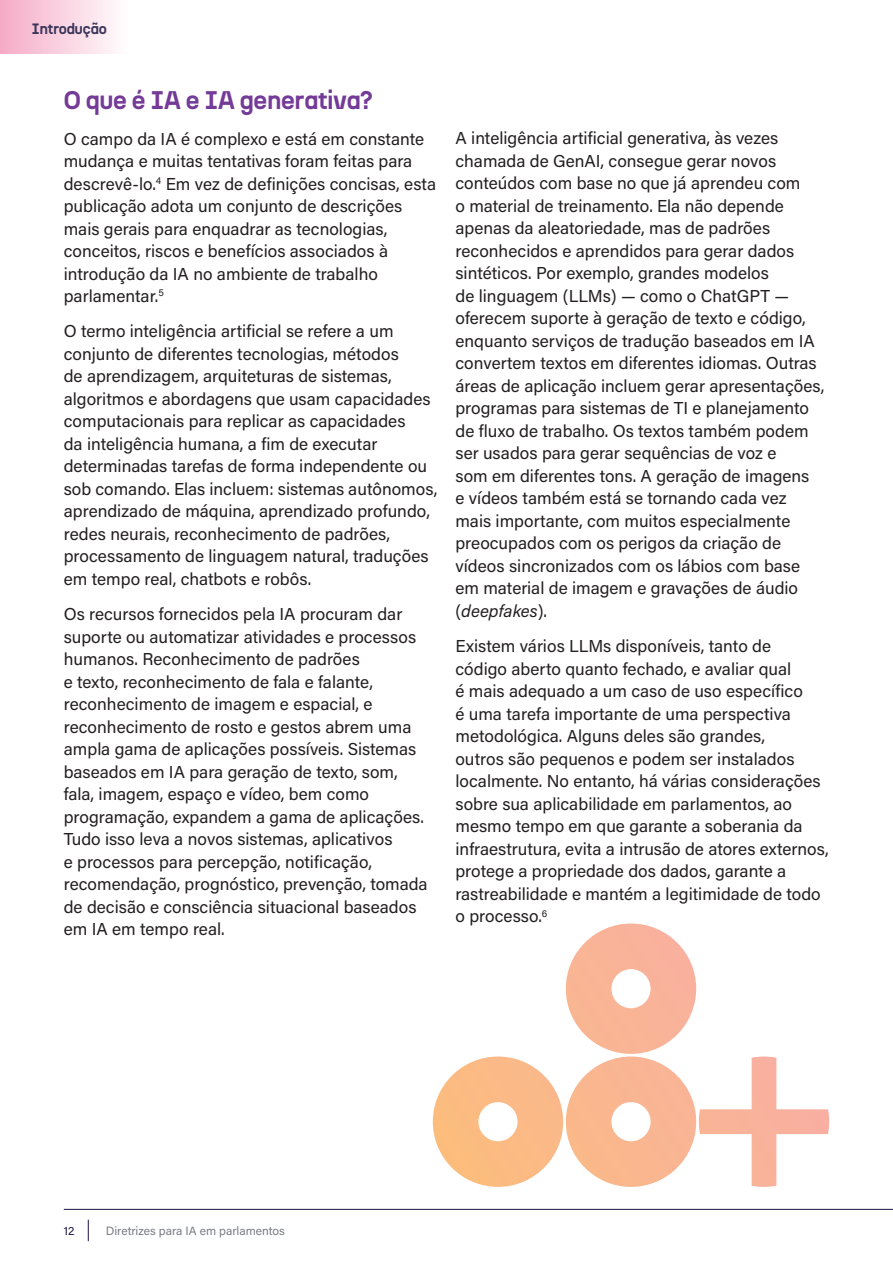
<style>
.page{position:relative;width:893px;height:1263px;background:#fff}
.page>*{position:absolute;margin:0;border:0;box-sizing:border-box;transform-origin:0 0}
.t1{font:700 25.5px "N27";color:#743a97}
.t2{font:17.25px/22.5px "Acumin Pro";color:#231f20}
.t3{font:700 15px "N27";color:#3b355b}
.t4{font:12px "Acumin Pro";color:#787d83}
.t5{font:12px "Acumin Pro";color:#1a1546}
.s1{font-style:italic}
</style>
<div class="page">
<hr style="left:64px;top:1209px;width:829px;height:1px;background:#1a1546">
<svg style="left:88px;top:1220px;width:1px;height:21px"></svg>
<div style="left:0;top:0;width:128px;height:54px;background:linear-gradient(to right,#f5abc6,#fefdfd)"></div>
<svg style="left:433px;top:923px;width:396px;height:264px"></svg>
<p class="t3" style="left:32px;top:20px;width:77px">Introdução</p>
<h1 class="t1" style="left:64px;top:84px;width:311px">O que é IA e IA generativa?</h1>
<p class="t2" style="left:64px;top:127px;width:374px">O campo da IA é complexo e está em constante mudança e muitas tentativas foram feitas para descrevê-lo.<sup>4</sup> Em vez de definições concisas, esta publicação adota um conjunto de descrições mais gerais para enquadrar as tecnologias, conceitos, riscos e benefícios associados à introdução da IA no ambiente de trabalho parlamentar.<sup>5</sup></p>
<p class="t2" style="left:64px;top:319px;width:375px">O termo inteligência artificial se refere a um conjunto de diferentes tecnologias, métodos<br>de aprendizagem, arquiteturas de sistemas, algoritmos e abordagens que usam capacidades computacionais para replicar as capacidades<br>da inteligência humana, a fim de executar determinadas tarefas de forma independente ou sob comando. Elas incluem: sistemas autônomos, aprendizado de máquina, aprendizado profundo, redes neurais, reconhecimento de padrões, processamento de linguagem natural, traduções em tempo real, chatbots e robôs.</p>
<p class="t2" style="left:64px;top:602px;width:365px">Os recursos fornecidos pela IA procuram dar suporte ou automatizar atividades e processos humanos. Reconhecimento de padrões<br>e texto, reconhecimento de fala e falante, reconhecimento de imagem e espacial, e reconhecimento de rosto e gestos abrem uma ampla gama de aplicações possíveis. Sistemas baseados em IA para geração de texto, som, fala, imagem, espaço e vídeo, bem como programação, expandem a gama de aplicações.<br>Tudo isso leva a novos sistemas, aplicativos<br>e processos para percepção, notificação, recomendação, prognóstico, prevenção, tomada de decisão e consciência situacional baseados em IA em tempo real.</p>
<p class="t2" style="left:455px;top:126px;width:371px">A inteligência artificial generativa, às vezes chamada de GenAI, consegue gerar novos conteúdos com base no que já aprendeu com<br>o material de treinamento. Ela não depende apenas da aleatoriedade, mas de padrões reconhecidos e aprendidos para gerar dados sintéticos. Por exemplo, grandes modelos<br>de linguagem (LLMs) — como o ChatGPT — oferecem suporte à geração de texto e código, enquanto serviços de tradução baseados em IA convertem textos em diferentes idiomas. Outras áreas de aplicação incluem gerar apresentações, programas para sistemas de TI e planejamento de fluxo de trabalho. Os textos também podem ser usados para gerar sequências de voz e<br>som em diferentes tons. A geração de imagens<br>e vídeos também está se tornando cada vez mais importante, com muitos especialmente preocupados com os perigos da criação de vídeos sincronizados com os lábios com base em material de imagem e gravações de áudio (<span class="s1">deepfakes</span>).</p>
<p class="t2" style="left:455px;top:634px;width:375px">Existem vários LLMs disponíveis, tanto de<br>código aberto quanto fechado, e avaliar qual<br>é mais adequado a um caso de uso específico<br>é uma tarefa importante de uma perspectiva metodológica. Alguns deles são grandes,<br>outros são pequenos e podem ser instalados localmente. No entanto, há várias considerações sobre sua aplicabilidade em parlamentos, ao mesmo tempo em que garante a soberania da infraestrutura, evita a intrusão de atores externos, protege a propriedade dos dados, garante a rastreabilidade e mantém a legitimidade de todo o processo.<sup>6</sup></p>
<p class="t5" style="left:64px;top:1222px;width:12px">12</p>
<p class="t4" style="left:106px;top:1222px;width:181px">Diretrizes para IA em parlamentos</p>
</div>
